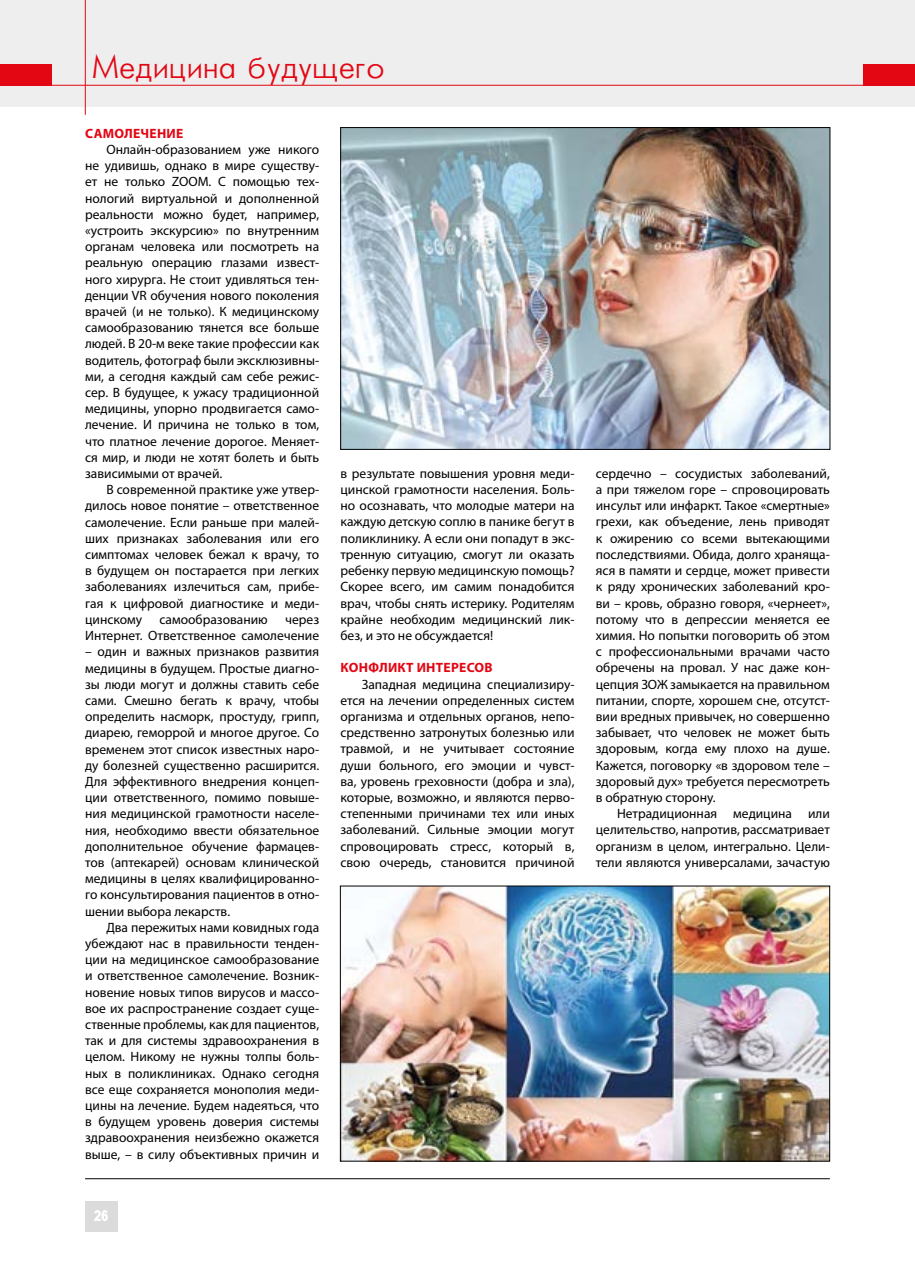
<style>
.page{position:relative;width:915px;height:1276px;background:#fff}
.page>*{position:absolute;margin:0;border:0;box-sizing:border-box;transform-origin:0 0}
.t1{font:300 36px "Futura";letter-spacing:.03em;color:#e30613}
.t2{font:13.5px/16.2px "Myriad Pro";color:#000;text-align:justify}
.t3{font:700 13.5px "Myriad Pro";letter-spacing:.02em;color:#e30613}
</style>
<div class="page">
<hr style="left:85px;top:1178px;width:744px;height:1px;background:#000">
<hr style="left:914px;top:0;width:1px;height:106px;background:#000">
<div style="left:0;top:0;width:914px;height:106px;background:#eee"></div>
<div style="left:85px;top:1200px;width:32px;height:31px;background:#dbdbdb"></div>
<svg style="left:94px;top:1210px;width:14px;height:11px"></svg>
<hr style="left:0;top:85px;width:914px;height:1px;background:#e30613">
<div style="left:0;top:64px;width:51px;height:21px;background:#e30613"></div>
<hr style="left:85px;top:0;width:1px;height:115px;background:#e30613">
<div style="left:863px;top:64px;width:51px;height:21px;background:#e30613"></div>
<img style="left:342px;top:129px;width:485px;height:318px">
<div style="left:340px;top:127px;width:489px;height:322px;border:1px solid #000"></div>
<img style="left:342px;top:888px;width:485px;height:271px">
<h1 class="t1" style="left:93px;top:48px;width:293px">Медицина будущего</h1>
<p class="t3" style="left:85px;top:124px;width:100px">САМОЛЕЧЕНИЕ</p>
<p class="t2" style="left:85px;top:141px;width:235px;text-indent:21px">Онлайн-образованием уже никого не удивишь, однако в мире существу&shy;ет не только ZOOM. С помощью тех&shy;нологий виртуальной и дополненной реальности можно будет, например, «устроить экскурсию» по внутренним органам человека или посмотреть на реальную операцию глазами извест&shy;ного хирурга. Не стоит удивляться тен&shy;денции VR обучения нового поколения врачей (и не только). К медицинскому самообразованию тянется все больше людей. В 20-м веке такие профессии как водитель, фотограф были эксклюзивны&shy;ми, а сегодня каждый сам себе режис&shy;сер. В будущее, к ужасу традиционной медицины, упорно продвигается само&shy;лечение. И причина не только в том, что платное лечение дорогое. Меняет&shy;ся мир, и люди не хотят болеть и быть зависимыми от врачей.</p>
<p class="t2" style="left:85px;top:481px;width:235px;text-indent:21px">В современной практике уже утвер&shy;дилось новое понятие – ответственное самолечение. Если раньше при малей&shy;ших признаках заболевания или его симптомах человек бежал к врачу, то в будущем он постарается при легких заболеваниях излечиться сам, прибе&shy;гая к цифровой диагностике и меди&shy;цинскому</p>
<p class="t2" style="left:159px;top:611px;width:110px">самообразованию</p>
<p class="t2" style="left:85px;top:611px;width:235px;text-align:right">через<br>Интернет. Ответственное самолечение</p>
<p class="t2" style="left:85px;top:643px;width:235px">– один и важных признаков развития медицины в будущем. Простые диагно&shy;зы люди могут и должны ставить себе сами. Смешно бегать к врачу, чтобы определить насморк, простуду, грипп, диарею, геморрой и многое другое. Со временем этот список известных наро&shy;ду болезней существенно расширится.<br>Для эффективного внедрения концеп&shy;ции ответственного, помимо повыше&shy;ния медицинской грамотности населе&shy;ния, необходимо ввести обязательное дополнительное обучение фармацев&shy;тов (аптекарей) основам клинической медицины в целях квалифицированно&shy;го консультирования пациентов в отно&shy;шении выбора лекарств.</p>
<p class="t2" style="left:85px;top:919px;width:235px;text-indent:21px">Два пережитых нами ковидных года убеждают нас в правильности тенден&shy;ции на медицинское самообразование и ответственное самолечение. Возник&shy;новение новых типов вирусов и массо&shy;вое их распространение создает суще&shy;ственные проблемы, как для пациентов, так и для системы здравоохранения в целом. Никому не нужны толпы боль&shy;ных в поликлиниках. Однако сегодня все еще сохраняется монополия меди&shy;цины на лечение. Будем надеяться, что в будущем уровень доверия системы здравоохранения неизбежно окажется выше, – в силу объективных причин и</p>
<p class="t2" style="left:340px;top:465px;width:235px">в результате повышения уровня меди&shy;цинской грамотности населения. Боль&shy;но осознавать, что молодые матери на каждую детскую соплю в панике бегут в поликлинику. А если они попадут в экс&shy;тренную ситуацию, смогут ли оказать ребенку первую медицинскую помощь?<br>Скорее всего, им самим понадобится врач, чтобы снять истерику. Родителям крайне необходим медицинский лик&shy;без, и это не обсуждается!</p>
<p class="t3" style="left:340px;top:659px;width:154px">КОНФЛИКТ ИНТЕРЕСОВ</p>
<p class="t2" style="left:340px;top:675px;width:235px;text-indent:21px">Западная медицина специализиру&shy;ется на лечении определенных систем организма и отдельных органов, непо&shy;средственно затронутых болезнью или травмой, и не учитывает состояние души больного, его эмоции и чувст&shy;ва, уровень греховности (добра и зла), которые, возможно, и являются перво&shy;степенными причинами тех или иных заболеваний. Сильные эмоции могут спровоцировать стресс, который в, свою очередь, становится причиной</p>
<p class="t2" style="left:595px;top:465px;width:235px">сердечно – сосудистых заболеваний, а при тяжелом горе – спровоцировать инсульт или инфаркт. Такое «смертные» грехи, как объедение, лень приводят к ожирению со всеми вытекающими последствиями. Обида, долго храняща&shy;яся в памяти и сердце, может привести к ряду хронических заболеваний кро&shy;ви – кровь, образно говоря, «чернеет», потому что в депрессии меняется ее химия. Но попытки поговорить об этом с профессиональными врачами часто обречены на провал. У нас даже кон&shy;цепция ЗОЖ замыкается на правильном питании, спорте, хорошем сне, отсутст&shy;вии вредных привычек, но совершенно забывает, что человек не может быть здоровым, когда ему плохо на душе.<br>Кажется, поговорку «в здоровом теле – здоровый дух» требуется пересмотреть в обратную сторону.</p>
<p class="t2" style="left:595px;top:805px;width:235px;text-indent:21px">Нетрадиционная медицина или целительство, напротив, рассматривает организм в целом, интегрально. Цели&shy;тели являются универсалами, зачастую</p>
</div>
